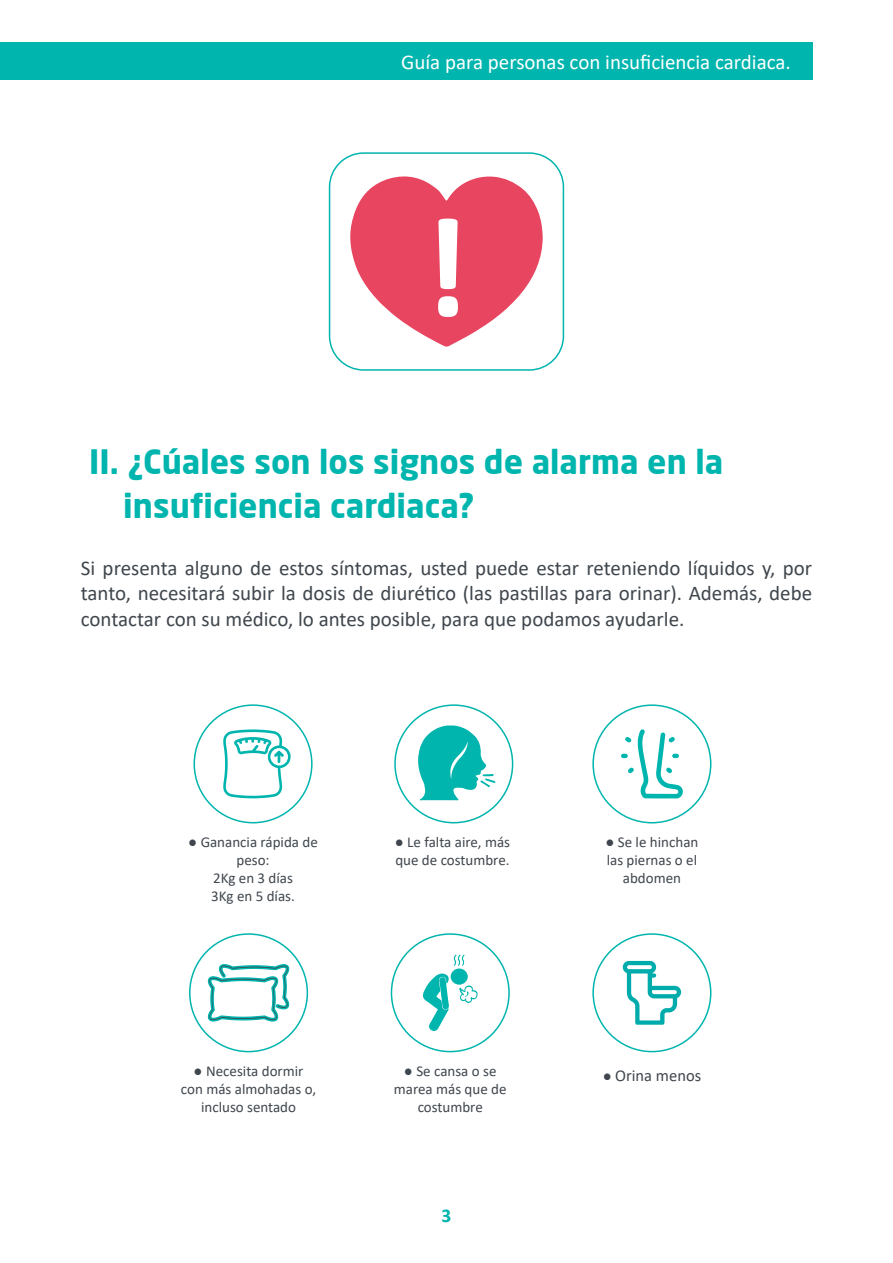
<style>
.page{position:relative;width:893px;height:1263px;background:#fff}
.page>*{position:absolute;margin:0;border:0;box-sizing:border-box;transform-origin:0 0}
.Subtitulo{font:700 144px "Calibri";color:#fff}
.t1{font:700 33px/43.5px "Neo Sans";color:#00b5ae}
.Titulo{font:21px/25.2px "Calibri";color:#3f464d;text-align:justify}
.t2{font:21px "Calibri";color:#fff}
.t3{font:700 19.5px "Calibri";color:#00b5ae}
.t4{font:16.5px "Calibri";color:#3f464d}
.t5{font:15px/18px "Calibri";color:#3f464d;text-align:center}
.s1{font-weight:700}
.s2{font-weight:700;font-size:15px}
</style>
<div class="page">
<div style="left:0;top:43px;width:812px;height:37px;background:#00b5ae"></div>
<div style="left:329px;top:152px;width:235px;height:219px;border:2px solid #00b5ae;border-radius:34px"></div>
<svg style="left:350px;top:176px;width:193px;height:171px"></svg>
<div style="left:394px;top:704px;width:119px;height:119px;border:2px solid #00b5ae;border-radius:50%"></div>
<svg style="left:622px;top:961px;width:60px;height:64px"></svg>
<div style="left:592px;top:933px;width:119px;height:119px;border:2px solid #00b5ae;border-radius:50%"></div>
<svg style="left:206px;top:933px;width:84px;height:120px"></svg>
<div style="left:189px;top:933px;width:119px;height:119px;border:2px solid #00b5ae;border-radius:50%"></div>
<div style="left:451px;top:968px;width:17px;height:17px;background:#00b5ae;border-radius:50%"></div>
<svg style="left:423px;top:973px;width:26px;height:58px"></svg>
<svg style="left:454px;top:954px;width:10px;height:12px"></svg>
<svg style="left:459px;top:985px;width:19px;height:18px"></svg>
<div style="left:391px;top:933px;width:119px;height:119px;border:2px solid #00b5ae;border-radius:50%"></div>
<div style="left:193px;top:704px;width:120px;height:119px;border:2px solid #00b5ae;border-radius:50%"></div>
<svg style="left:223px;top:729px;width:68px;height:69px"></svg>
<div style="left:592px;top:704px;width:119px;height:119px;border:2px solid #00b5ae;border-radius:50%"></div>
<svg style="left:621px;top:729px;width:62px;height:69px"></svg>
<svg style="left:418px;top:725px;width:77px;height:75px"></svg>
<p class="t2" style="left:401px;top:48px;width:391px">Guía para personas con insuficiencia cardiaca.</p>
<p class="Subtitulo" style="left:421px;top:165px;width:48px">!</p>
<p class="t1" style="left:123px;top:439px;width:601px;text-indent:-34px">II. ¿Cúales son los signos de alarma en la insuficiencia cardiaca?</p>
<p class="Titulo" style="left:81px;top:555px;width:733px">Si presenta alguno de estos síntomas, usted puede estar reteniendo líquidos y, por tanto, necesitará subir la dosis de diurético (las pastillas para orinar). Además, debe contactar con su médico, lo antes posible, para que podamos ayudarle.</p>
<p class="t5" style="left:188px;top:833px;width:131px"><span class="s1">●</span> Ganancia rápida de peso:</p>
<p class="t5" style="left:213px;top:869px;width:81px">2Kg en 3 días</p>
<p class="t5" style="left:211px;top:887px;width:85px">3Kg en 5 días.</p>
<p class="t5" style="left:395px;top:833px;width:117px;text-align:left"><span class="s1">●</span> Le falta aire, más que de costumbre.</p>
<p class="t5" style="left:605px;top:833px;width:94px"><span class="s1">●</span> Se le hinchan las piernas o el abdomen</p>
<p class="t5" style="left:194px;top:1062px;width:111px"><span class="s1">●</span> Necesita dormir</p>
<p class="t4" style="left:603px;top:1064px;width:100px"><span class="s2">●</span> Orina menos</p>
<p class="t5" style="left:181px;top:1080px;width:137px">con más almohadas o, incluso sentado</p>
<p class="t5" style="left:394px;top:1062px;width:114px"><span class="s1">●</span> Se cansa o se marea más que de costumbre</p>
<p class="t3" style="left:442px;top:1201px;width:11px">3</p>
</div>
